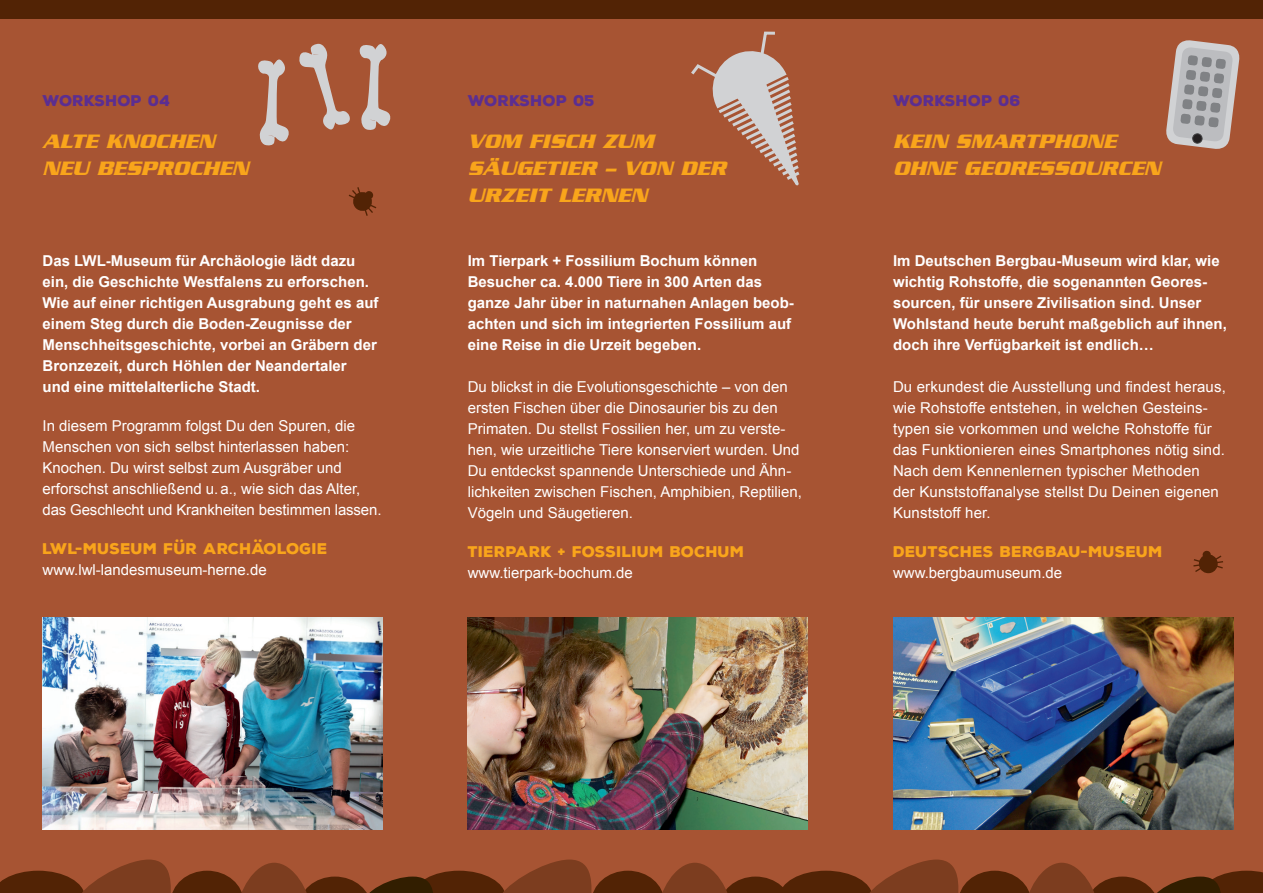
<style>
.page{position:relative;width:1263px;height:893px;background:#a75433}
.page>*{position:absolute;margin:0;border:0;box-sizing:border-box;transform-origin:0 0}
.t1{font:italic 700 21px/27px "Serpentine";color:#f9a51b}
.t2{font:15px/21px "Arial";color:#fff}
.t3{font:700 15px/21px "Arial";color:#fff}
.t4{font:900 15px "Nexa Rust Sans";letter-spacing:.01em;color:#f9a51b}
.t5{font:900 15px "Nexa Rust Sans";letter-spacing:.01em;color:#5b2e91}
</style>
<div class="page">
<svg style="left:0;top:859px;width:1263px;height:34px"></svg>
<svg style="left:258px;top:59px;width:31px;height:87px"></svg>
<svg style="left:359px;top:44px;width:32px;height:86px"></svg>
<svg style="left:299px;top:44px;width:51px;height:86px"></svg>
<img style="left:43px;top:617px;width:340px;height:213px">
<img style="left:468px;top:617px;width:340px;height:213px">
<img style="left:893px;top:617px;width:340px;height:213px">
<svg style="left:691px;top:31px;width:109px;height:155px"></svg>
<svg style="left:1166px;top:40px;width:74px;height:109px"></svg>
<svg style="left:349px;top:187px;width:28px;height:29px"></svg>
<svg style="left:1202px;top:550px;width:9px;height:9px"></svg>
<svg style="left:1193px;top:554px;width:30px;height:20px"></svg>
<div style="left:0;top:0;width:1263px;height:19px;background:#522305"></div>
<p class="t5" style="left:43px;top:91px;width:129px">WORKSHOP 04</p>
<h1 class="t1" style="left:43px;top:128px;width:208px">ALTE KNOCHEN<br>NEU BESPROCHEN</h1>
<p class="t3" style="left:43px;top:251px;width:338px">Das LWL-Museum für Archäologie lädt dazu ein, die Geschichte Westfalens zu erforschen.<br>Wie auf einer richtigen Ausgrabung geht es auf einem Steg durch die Boden-Zeugnisse der Menschheitsgeschichte, vorbei an Gräbern der Bronzezeit, durch Höhlen der Neandertaler<br>und eine mittelalterliche Stadt.</p>
<p class="t2" style="left:43px;top:415px;width:340px">In diesem Programm folgst Du den Spuren, die Menschen von sich selbst hinterlassen haben:<br>Knochen. Du wirst selbst zum Ausgräber und erforschst anschließend u.a., wie sich das Alter, das Geschlecht und Krankheiten bestimmen lassen.</p>
<p class="t4" style="left:43px;top:538px;width:286px">LWL-MUSEUM FÜR ARCHÄOLOGIE</p>
<p class="t2" style="left:43px;top:559px;width:226px">www.lwl-landesmuseum-herne.de</p>
<p class="t5" style="left:468px;top:91px;width:128px">WORKSHOP 05</p>
<h1 class="t1" style="left:468px;top:128px;width:260px">VOM FISCH ZUM<br>SÄUGETIER – VON DER<br>URZEIT LERNEN</h1>
<p class="t3" style="left:468px;top:251px;width:328px">Im Tierpark + Fossilium Bochum können Besucher ca. 4.000 Tiere in 300 Arten das ganze Jahr über in naturnahen Anlagen beob&shy;achten und sich im integrierten Fossilium auf eine Reise in die Urzeit begeben.</p>
<p class="t2" style="left:468px;top:376px;width:336px">Du blickst in die Evolutionsgeschichte – von den ersten Fischen über die Dinosaurier bis zu den Primaten. Du stellst Fossilien her, um zu verste&shy;hen, wie urzeitliche Tiere konserviert wurden. Und Du entdeckst spannende Unterschiede und Ähn&shy;lichkeiten zwischen Fischen, Amphibien, Reptilien, Vögeln und Säugetieren.</p>
<p class="t4" style="left:468px;top:541px;width:278px">TIERPARK + FOSSILIUM BOCHUM</p>
<p class="t2" style="left:468px;top:562px;width:167px">www.tierpark-bochum.de</p>
<p class="t5" style="left:893px;top:91px;width:129px">WORKSHOP 06</p>
<h1 class="t1" style="left:893px;top:128px;width:269px">KEIN SMARTPHONE<br>OHNE GEORESSOURCEN</h1>
<p class="t3" style="left:893px;top:251px;width:335px">Im Deutschen Bergbau-Museum wird klar, wie wichtig Rohstoffe, die sogenannten Geores&shy;sourcen, für unsere Zivilisation sind. Unser Wohlstand heute beruht maßgeblich auf ihnen, doch ihre Verfügbarkeit ist endlich…</p>
<p class="t2" style="left:893px;top:376px;width:334px">Du erkundest die Ausstellung und findest heraus, wie Rohstoffe entstehen, in welchen Gesteins&shy;typen sie vorkommen und welche Rohstoffe für das Funktionieren eines Smartphones nötig sind.<br>Nach dem Kennenlernen typischer Methoden<br>der Kunststoffanalyse stellst Du Deinen eigenen Kunststoff her.</p>
<p class="t4" style="left:893px;top:541px;width:271px">DEUTSCHES BERGBAU-MUSEUM</p>
<p class="t2" style="left:893px;top:562px;width:171px">www.bergbaumuseum.de</p>
</div>
